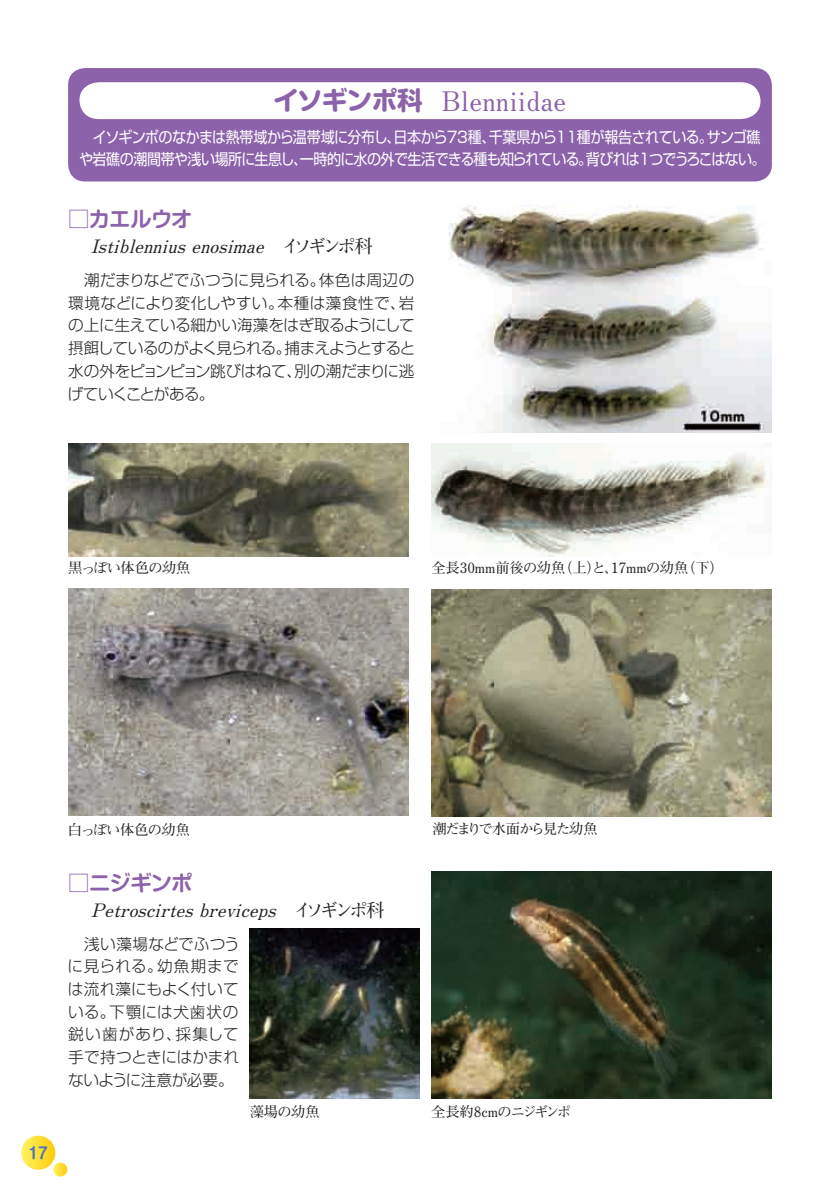
<style>
.page{position:relative;width:840px;height:1191px;background:#fff}
.page>*{position:absolute;margin:0;border:0;box-sizing:border-box;transform-origin:0 0}
.t1{font:700 27px "Futo Min A101 Pr 5";color:#8c62aa}
.t2{font:700 21.2px "Shin M Go Pro De";letter-spacing:-.04em;color:#8c62aa}
.t3{font:italic 700 18.4px "Futo Min A101 Pr 5";color:#231f20}
.t4{font:300 15.6px/22.6px "Shin Go Pr 5";letter-spacing:-.025em;color:#231f20;text-align:justify}
.t5{font:15.6px/22.6px "Shin Go Pr 5";letter-spacing:-.04em;color:#fff;scale:.9 1}
.t6{font:700 15.6px "Shin M Go Pro De";color:#4b75ba}
.t7{font:700 14.2px "Futo Min A101 Pr 5";letter-spacing:-.035em;color:#231f20}
.t8{font:700 14.2px "Futo Min A101 Pr 5";color:#231f20}
.t9{font:700 14.2px "Futo Min A101 Pr 5";letter-spacing:-.075em;color:#231f20}
.s1{font-family:"Shin M Go Pro";font-size:25.6px}
.s2{font-style:normal}
</style>
<div class="page">
<svg style="left:21px;top:1135px;width:34px;height:34px"></svg>
<svg style="left:53px;top:1162px;width:14px;height:14px"></svg>
<img style="left:431px;top:443px;width:340px;height:113px">
<img style="left:449px;top:205px;width:322px;height:227px">
<img style="left:431px;top:589px;width:340px;height:227px">
<img style="left:431px;top:872px;width:340px;height:226px">
<div style="left:68px;top:68px;width:703px;height:113px;background:#8c62aa;border-radius:17px"></div>
<div style="left:79px;top:82px;width:681px;height:37px;background:#fff"></div>
<img style="left:68px;top:443px;width:340px;height:113px">
<img style="left:68px;top:589px;width:340px;height:226px">
<img style="left:249px;top:928px;width:170px;height:170px">
<h1 class="t1" style="left:273px;top:80px;width:294px"><span class="s1">イソギンポ科</span> Blenniidae</h1>
<p class="t5" style="left:79px;top:124px;width:763px">　イソギンポのなかまは熱帯域から温帯域に分布し、日本から73種、千葉県から11種が報告されている。サンゴ礁や岩礁の潮間帯や浅い場所に生息し、一時的に水の外で生活できる種も知られている。背びれは1つでうろこはない。</p>
<h2 class="t2" style="left:68px;top:202px;width:126px">□カエルウオ</h2>
<p class="t3" style="left:91px;top:232px;width:283px">Istiblenniusenosimae<span class="s2">　イソギンポ科</span></p>
<p class="t4" style="left:68px;top:267px;width:349px">　潮だまりなどでふつうに見られる。体色は周辺の環境などにより変化しやすい。本種は藻食性で、岩の上に生えている細かい海藻をはぎ取るようにして摂餌しているのがよく見られる。捕まえようとすると水の外をピョンピョン跳びはねて、別の潮だまりに逃げていくことがある。</p>
<p class="t7" style="left:68px;top:557px;width:123px">黒っぽい体色の幼魚</p>
<p class="t8" style="left:431px;top:557px;width:294px">全長30mm前後の幼魚（上）と、17mmの幼魚（下）</p>
<p class="t6" style="left:28px;top:1140px;width:21px">17</p>
<p class="t7" style="left:68px;top:818px;width:123px">白っぽい体色の幼魚</p>
<h2 class="t2" style="left:68px;top:865px;width:126px">□ニジギンポ</h2>
<p class="t3" style="left:91px;top:895px;width:295px">Petroscirtesbreviceps<span class="s2">　イソギンポ科</span></p>
<p class="t4" style="left:67px;top:930px;width:174px">　浅い藻場などでふつうに見られる。幼魚期までは流れ藻にもよく付いている。下顎には犬歯状の鋭い歯があり、採集して手で持つときにはかまれないように注意が必要。</p>
<p class="t7" style="left:249px;top:1100px;width:71px">藻場の幼魚</p>
<p class="t9" style="left:432px;top:817px;width:167px">潮だまりで水面から見た幼魚</p>
<p class="t7" style="left:431px;top:1100px;width:141px">全長約8cmのニジギンポ</p>
</div>
